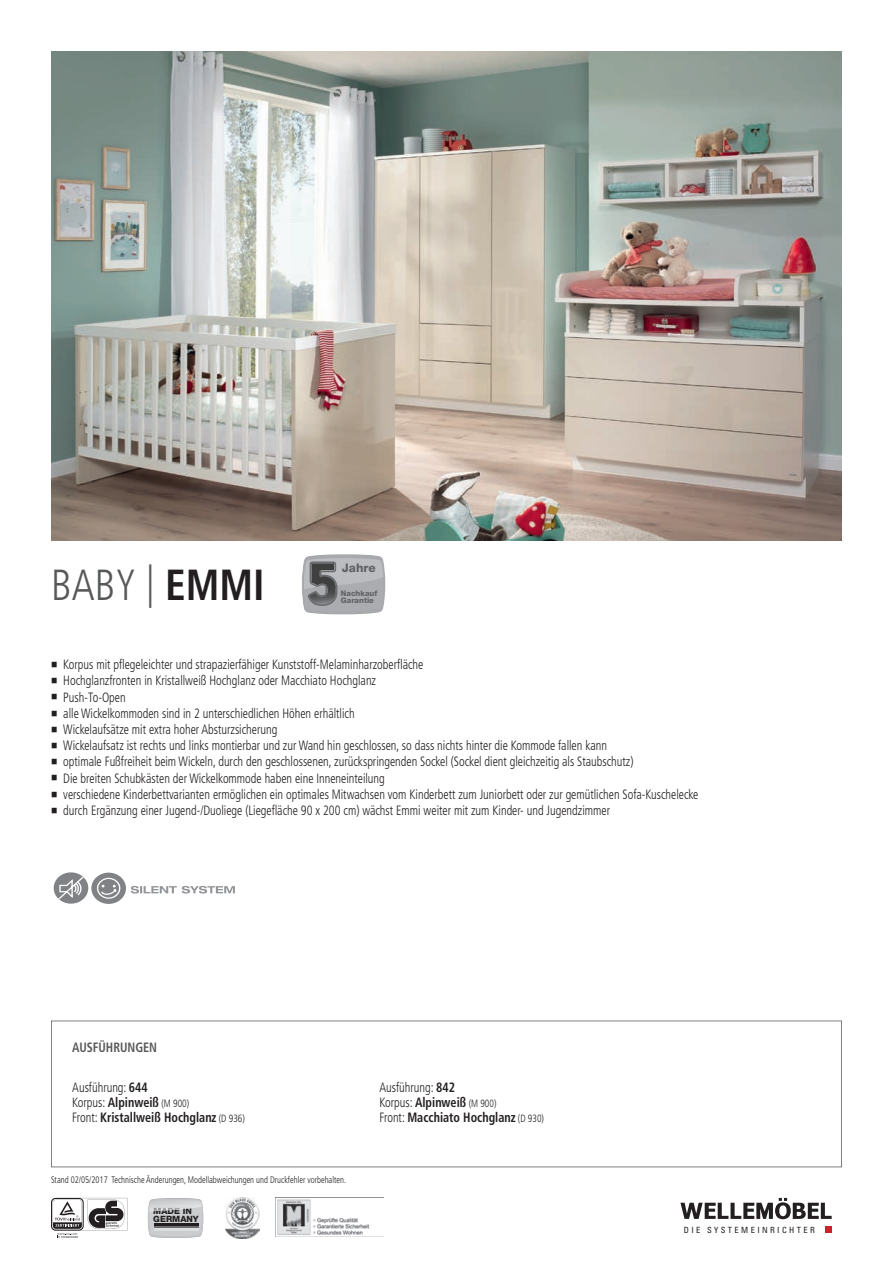
<style>
.page{position:relative;width:893px;height:1263px;background:#fff}
.page>*{position:absolute;margin:0;border:0;box-sizing:border-box;transform-origin:0 0}
.t1{font:300 condensed 43.5px "Frutiger LT Std";color:#57585a;scale:.95 1}
.t2{font:300 condensed 13.5px "Frutiger LT Std";color:#231f20;scale:.9 1}
.t3{font:700 condensed 13.5px/15px "Frutiger LT Std";color:#231f20;scale:.9 1}
.t4{font:700 condensed 13.5px "Frutiger LT Std";color:#57585a;scale:.9 1}
.t5{font:800 11.85px "Helvetica Neue LT Std";color:#626265}
.t6{font:300 condensed 9.45px "Frutiger LT Std";color:#231f20;scale:.9 1}
.t7{font:800 8.7px/7.9px "Helvetica Neue LT Std";color:#231f20}
.t8{font:condensed 8.55px "Univers";letter-spacing:.28em;color:#231f20}
.t9{font:800 7.65px/7.1px "Helvetica Neue LT Std";color:#626265}
.s1{font-weight:700;color:#231f20}
.s2{font-weight:300}
.s3{font-weight:300;font-size:10.5px}
</style>
<div class="page">
<img style="left:51px;top:51px;width:791px;height:489px">
<svg style="left:51px;top:1020px;width:791px;height:147px"></svg>
<div style="left:91px;top:873px;width:35px;height:31px;background:#808285;border-radius:50%"></div>
<svg style="left:96px;top:877px;width:26px;height:22px"></svg>
<svg style="left:53px;top:872px;width:36px;height:32px"></svg>
<svg style="left:131px;top:886px;width:104px;height:7px"></svg>
<svg style="left:302px;top:554px;width:83px;height:60px;background:#a3a4a7"></svg>
<svg style="left:680px;top:1198px;width:152px;height:21px"></svg>
<div style="left:825px;top:1226px;width:7px;height:7px;background:#c8242b"></div>
<svg style="left:148px;top:1198px;width:55px;height:40px"></svg>
<hr style="left:154px;top:1223px;width:45px;height:3px;background:#231f20">
<hr style="left:154px;top:1226px;width:45px;height:2px;background:#6c6d70">
<hr style="left:154px;top:1228px;width:45px;height:2px;background:#dddee0">
<img style="left:149px;top:1200px;width:53px;height:7px">
<img style="left:149px;top:1207px;width:53px;height:5px">
<img style="left:154px;top:1208px;width:37px;height:3px">
<img style="left:154px;top:1209px;width:33px;height:2px">
<img style="left:225px;top:1198px;width:34px;height:40px">
<img style="left:276px;top:1199px;width:108px;height:38px">
<svg style="left:51px;top:1198px;width:76px;height:40px"></svg>
<h1 class="t1" style="left:51px;top:561px;width:226px">bAby | <span class="s1">Emmi</span></h1>
<p class="t5" style="left:342px;top:560px;width:35px">Jahre</p>
<p class="t9" style="left:341px;top:589px;width:38px">Nachkauf<br>Garantie</p>
<p class="t2" style="left:51px;top:657px;width:415px">■ Korpus mit pflegeleichter und strapazierfähiger Kunststoff-Melaminharzoberfläche</p>
<p class="t2" style="left:51px;top:673px;width:363px">■ Hochglanzfronten in Kristallweiß Hochglanz oder Macchiato Hochglanz</p>
<p class="t2" style="left:51px;top:689px;width:84px">■ Push-To-Open</p>
<p class="t2" style="left:51px;top:705px;width:339px">■ alle Wickelkommoden sind in 2 unterschiedlichen Höhen erhältlich</p>
<p class="t2" style="left:51px;top:722px;width:253px">■ Wickelaufsätze mit extra hoher Absturzsicherung</p>
<p class="t2" style="left:51px;top:738px;width:619px">■ Wickelaufsatz ist rechts und links montierbar und zur Wand hin geschlossen, so dass nichts hinter die Kommode fallen kann</p>
<p class="t2" style="left:51px;top:754px;width:649px">■ optimale Fußfreiheit beim Wickeln, durch den geschlossenen, zurückspringenden Sockel (Sockel dient gleichzeitig als Staubschutz)</p>
<p class="t2" style="left:51px;top:770px;width:372px">■ Die breiten Schubkästen der Wickelkommode haben eine Inneneinteilung</p>
<p class="t2" style="left:51px;top:786px;width:721px">■ verschiedene Kinderbettvarianten ermöglichen ein optimales Mitwachsen vom Kinderbett zum Juniorbett oder zur gemütlichen Sofa-Kuschelecke</p>
<p class="t2" style="left:51px;top:803px;width:623px">■ durch Ergänzung einer Jugend-/Duoliege (Liegefläche 90 x 200 cm) wächst Emmi weiter mit zum Kinder- und Jugendzimmer</p>
<p class="t4" style="left:72px;top:1039px;width:96px">AUSFÜHRUNGEN</p>
<p class="t3" style="left:72px;top:1080px;width:193px"><span class="s2">Ausführung:</span> 644<br><span class="s2">Korpus:</span> Alpinweiß <span class="s3">(M 900)<br></span><span class="s2">Front:</span> Kristallweiß Hochglanz <span class="s3">(D 936)</span></p>
<p class="t6" style="left:51px;top:1175px;width:329px">Stand 02/05/2017 Technische Änderungen, Modellabweichungen und Druckfehler vorbehalten.</p>
<p class="t7" style="left:153px;top:1207px;width:47px">MADE IN<br>GERMANY</p>
<p class="t3" style="left:379px;top:1080px;width:184px"><span class="s2">Ausführung:</span> 842<br><span class="s2">Korpus:</span> Alpinweiß <span class="s3">(M 900)<br></span><span class="s2">Front:</span> macchiato Hochglanz <span class="s3">(D 930)</span></p>
<p class="t8" style="left:684px;top:1224px;width:132px">DIE SYSTEMEINRICHTER</p>
</div>
